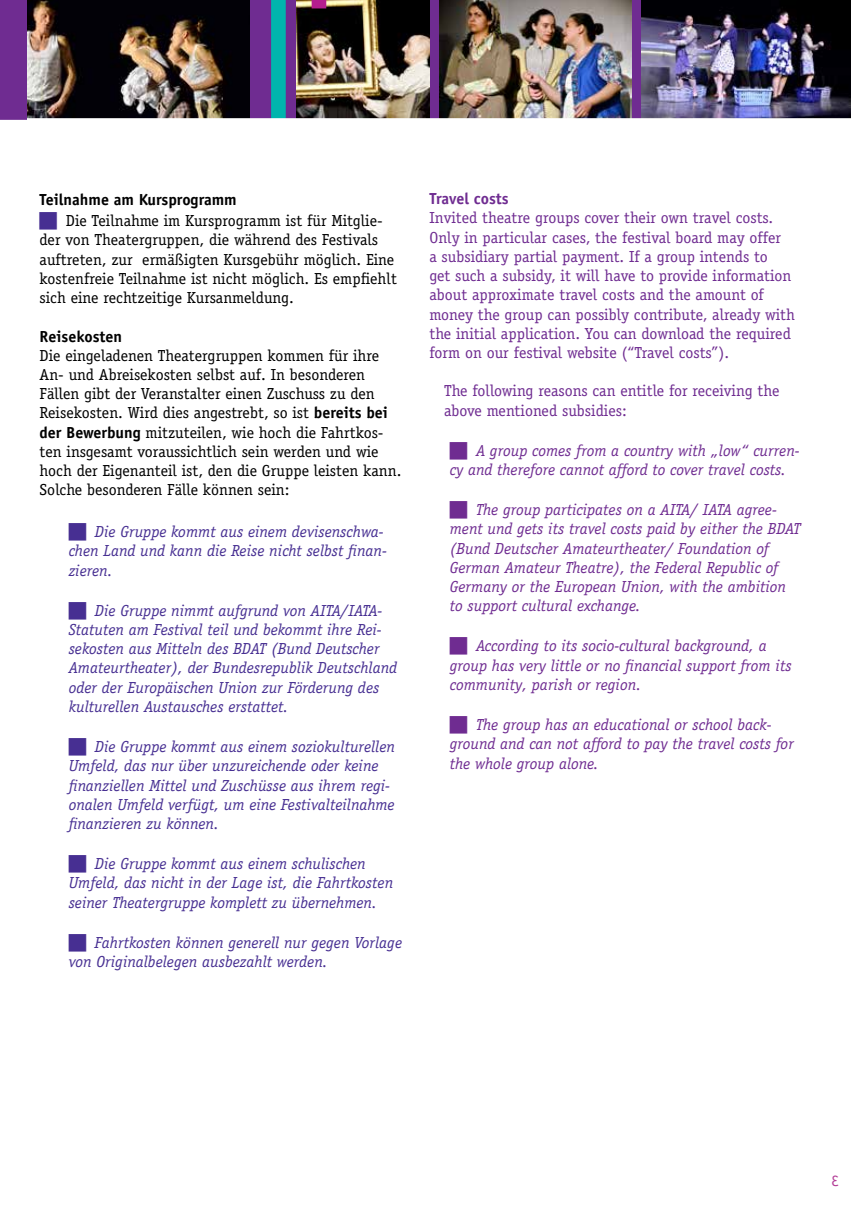
<style>
.page{position:relative;width:851px;height:1225px;background:#fff}
.page>*{position:absolute;margin:0;border:0;box-sizing:border-box;transform-origin:0 0}
.t1{font:italic 16.05px/19.2px "Officina Serif";color:#472f92}
.t2{font:16.05px/19.2px "Officina Serif";color:#000}
.t3{font:italic 16.05px/19.2px "Officina Serif";color:#6f2c91}
.t4{font:16.05px/19.2px "Officina Serif";color:#6f2c91}
.t5{font:700 16.05px "Officina Sans";color:#000}
.t6{font:700 16.05px "Officina Sans";color:#6f2c91}
.s1{font-family:"Officina Sans";font-weight:700}
</style>
<div class="page">
<div style="left:0;top:0;width:850px;height:126px;background:#6f2c91"></div>
<img style="left:27px;top:0;width:222px;height:118px">
<img style="left:641px;top:0;width:209px;height:118px">
<img style="left:296px;top:0;width:133px;height:118px">
<img style="left:439px;top:0;width:192px;height:118px">
<div style="left:271px;top:0;width:15px;height:131px;background:#00b5ad"></div>
<div style="left:311px;top:0;width:15px;height:8px;background:#b41e8e"></div>
<svg style="left:0;top:118px;width:850px;height:13px"></svg>
<p class="t5" style="left:40px;top:190px;width:198px">Teilnahme am Kursprogramm</p>
<p class="t2" style="left:40px;top:211px;width:359px;text-indent:26px">Die Teilnahme im Kursprogramm ist für Mitglie&shy;der von Theatergruppen, die während des Festivals auftreten, zur ermäßigten Kursgebühr möglich. Eine kostenfreie Teilnahme ist nicht möglich. Es empfiehlt sich eine rechtzeitige Kursanmeldung.</p>
<p class="t5" style="left:40px;top:326px;width:84px">Reisekosten</p>
<p class="t2" style="left:40px;top:346px;width:363px">Die eingeladenen Theatergruppen kommen für ihre An- und Abreisekosten selbst auf. In besonderen Fällen gibt der Veranstalter einen Zuschuss zu den Reisekosten. Wird dies angestrebt, so ist <span class="s1">bereits bei der Bewerbung</span> mitzuteilen, wie hoch die Fahrtkos&shy;ten insgesamt voraussichtlich sein werden und wie hoch der Eigenanteil ist, den die Gruppe leisten kann.<br>Solche besonderen Fälle können sein:</p>
<p class="t1" style="left:69px;top:522px;width:319px;text-indent:26px">Die Gruppe kommt aus einem devisenschwa&shy;chen Land und kann die Reise nicht selbst finan&shy;zieren.</p>
<p class="t1" style="left:69px;top:601px;width:330px;text-indent:26px">Die Gruppe nimmt aufgrund von AITA/IATA-Statuten am Festival teil und bekommt ihre Rei&shy;sekosten aus Mitteln des BDAT (Bund Deutscher Amateurtheater), der Bundesrepublik Deutschland oder der Europäischen Union zur Förderung des kulturellen Austausches erstattet.</p>
<p class="t1" style="left:69px;top:737px;width:328px;text-indent:26px">Die Gruppe kommt aus einem soziokulturellen Umfeld, das nur über unzureichende oder keine finanziellen Mittel und Zuschüsse aus ihrem regi&shy;onalen Umfeld verfügt, um eine Festivalteilnahme finanzieren zu können.</p>
<p class="t1" style="left:69px;top:854px;width:326px;text-indent:26px">Die Gruppe kommt aus einem schulischen<br>Umfeld, das nicht in der Lage ist, die Fahrtkosten seiner Theatergruppe komplett zu übernehmen.</p>
<p class="t1" style="left:69px;top:933px;width:335px;text-indent:26px">Fahrtkosten können generell nur gegen Vorlage von Originalbelegen ausbezahlt werden.</p>
<p class="t6" style="left:429px;top:189px;width:81px">Travel costs</p>
<p class="t4" style="left:429px;top:208px;width:367px">Invited theatre groups cover their own travel costs.<br>Only in particular cases, the festival board may offer<br>a subsidiary partial payment. If a group intends to<br>get such a subsidy, it will have to provide information about approximate travel costs and the amount of money the group can possibly contribute, already with the initial application. You can download the required form on our festival website (“Travel costs”).</p>
<p class="t4" style="left:444px;top:381px;width:337px">The following reasons can entitle for receiving the above mentioned subsidies:</p>
<p class="t3" style="left:450px;top:441px;width:351px;text-indent:26px">A group comes from a country with „low“ curren&shy;cy and therefore cannot afford to cover travel costs.</p>
<p class="t3" style="left:450px;top:500px;width:352px;text-indent:26px">The group participates on a AITA/ IATA agree&shy;ment und gets its travel costs paid by either the BDAT (Bund Deutscher Amateurtheater/ Foundation of German Amateur Theatre), the Federal Republic of Germany or the European Union, with the ambition to support cultural exchange.</p>
<p class="t3" style="left:450px;top:636px;width:343px;text-indent:26px">According to its socio-cultural background, a group has very little or no financial support from its community, parish or region.</p>
<p class="t3" style="left:450px;top:715px;width:345px;text-indent:26px">The group has an educational or school back&shy;ground and can not afford to pay the travel costs for the whole group alone.</p>
</div>
